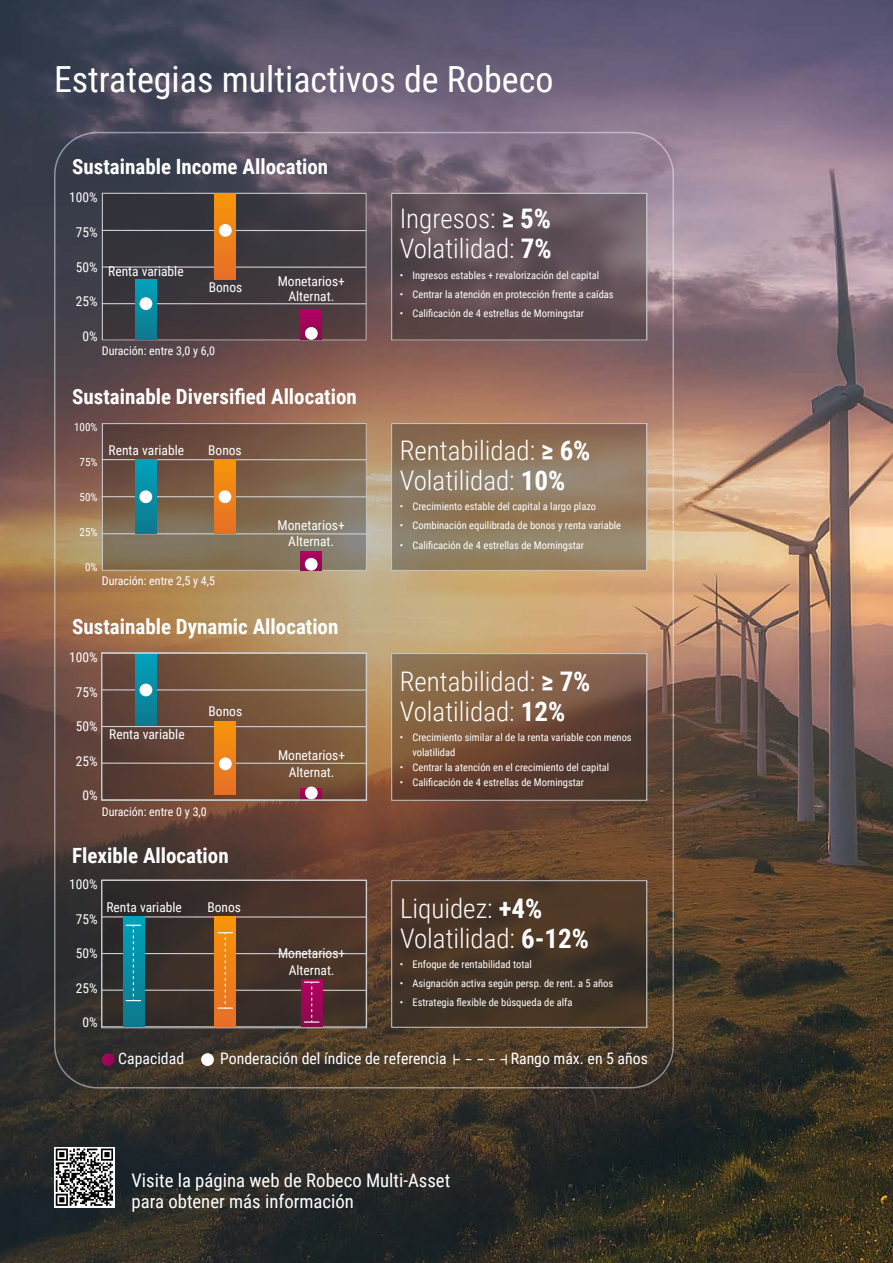
<style>
.page{position:relative;width:893px;height:1263px;background:#fff}
.page>*{position:absolute;margin:0;border:0;box-sizing:border-box;transform-origin:0 0}
.Leestekst{font:36px "Roboto Condensed";color:#fff}
.Inleidende_tekst{font:300 27px/30px "Roboto Condensed";color:#fff}
.Paragraafkop_12pts{font:700 21px "Roboto Condensed";color:#fff}
.Inleidende_tekst-2{font:18.75px/21px "Roboto Condensed";color:#fff}
.Inleidende_tekst-3{font:15.75px "Roboto Condensed";color:#fff}
.t1{font:13.5px/16.5px "Roboto Condensed";color:#fff;text-align:center}
.Inleidende_tekst-4{font:12px "Roboto Condensed";color:#fff}
.t2{font:11.1px "Roboto Condensed";color:#fff}
.t3{font:10.5px/15px "Roboto Condensed";color:#fff}
.s1{font-weight:700}
</style>
<div class="page">
<img style="left:0;top:0;width:893px;height:1263px">
<svg style="left:454px;top:1054px;width:53px;height:11px"></svg>
<svg style="left:54px;top:1147px;width:61px;height:60px"></svg>
<svg style="left:56px;top:1148px;width:57px;height:58px"></svg>
<div style="left:201px;top:1053px;width:13px;height:13px;background:#fff;border-radius:50%"></div>
<svg style="left:102px;top:1053px;width:13px;height:13px"></svg>
<svg style="left:391px;top:880px;width:257px;height:148px;background:#483729"></svg>
<svg style="left:391px;top:423px;width:257px;height:148px;background:#917b62"></svg>
<svg style="left:391px;top:653px;width:257px;height:148px;background:#72533e"></svg>
<svg style="left:391px;top:192px;width:257px;height:149px;background:#645359"></svg>
<svg style="left:101px;top:423px;width:266px;height:148px;background:#7c6753"></svg>
<hr style="left:102px;top:459px;width:264px;height:1px;background:#cfcfcf">
<hr style="left:102px;top:496px;width:264px;height:1px;background:#cfcfcf">
<hr style="left:102px;top:533px;width:264px;height:1px;background:#cfcfcf">
<div style="left:135px;top:460px;width:21px;height:73px;background:linear-gradient(to bottom,#00a2bd,#0f798d)"></div>
<svg style="left:301px;top:551px;width:21px;height:19px"></svg>
<div style="left:139px;top:490px;width:13px;height:13px;background:#fff;border-radius:50%"></div>
<div style="left:214px;top:460px;width:22px;height:73px;background:linear-gradient(to bottom,#f7960a,#e7702a)"></div>
<div style="left:219px;top:490px;width:12px;height:13px;background:#fff;border-radius:50%"></div>
<div style="left:305px;top:558px;width:13px;height:13px;background:#fff;border-radius:50%"></div>
<svg style="left:101px;top:192px;width:266px;height:149px;background:#423b41"></svg>
<hr style="left:102px;top:230px;width:264px;height:1px;background:#cfcfcf">
<hr style="left:102px;top:266px;width:264px;height:2px;background:#cfcfcf">
<hr style="left:102px;top:303px;width:264px;height:1px;background:#cfcfcf">
<div style="left:135px;top:280px;width:22px;height:60px;background:linear-gradient(to bottom,#06a4bf,#107a8e)"></div>
<div style="left:301px;top:310px;width:21px;height:30px;background:linear-gradient(to bottom,#b30062,#8c1150)"></div>
<div style="left:215px;top:194px;width:21px;height:86px;background:linear-gradient(to bottom,#f79608,#e66f27)"></div>
<div style="left:140px;top:297px;width:12px;height:13px;background:#fff;border-radius:50%"></div>
<div style="left:219px;top:224px;width:13px;height:13px;background:#fff;border-radius:50%"></div>
<div style="left:305px;top:327px;width:13px;height:13px;background:#fff;border-radius:50%"></div>
<svg style="left:101px;top:652px;width:267px;height:149px;background:#71523c"></svg>
<hr style="left:102px;top:689px;width:264px;height:2px;background:#cfcfcf">
<hr style="left:102px;top:726px;width:264px;height:1px;background:#cfcfcf">
<hr style="left:102px;top:762px;width:264px;height:2px;background:#cfcfcf">
<div style="left:135px;top:653px;width:22px;height:73px;background:linear-gradient(to bottom,#04a4bf,#137a8e)"></div>
<svg style="left:301px;top:788px;width:21px;height:10px"></svg>
<div style="left:215px;top:721px;width:21px;height:74px;background:linear-gradient(to bottom,#f79608,#e66f28)"></div>
<div style="left:140px;top:684px;width:12px;height:12px;background:#fff;border-radius:50%"></div>
<div style="left:219px;top:757px;width:13px;height:13px;background:#fff;border-radius:50%"></div>
<div style="left:305px;top:786px;width:13px;height:13px;background:#fff;border-radius:50%"></div>
<div style="left:101px;top:653px;width:266px;height:147px;border:1px solid #cfcfcf"></div>
<svg style="left:101px;top:879px;width:267px;height:150px;background:#4f4139"></svg>
<p class="Leestekst" style="left:54px;top:54px;width:501px">Estrategias multiactivos de Robeco</p>
<p class="Paragraafkop_12pts" style="left:72px;top:152px;width:257px">Sustainable Income Allocation</p>
<p class="t1" style="left:69px;top:189px;width:30px">100%</p>
<p class="t1" style="left:76px;top:223px;width:23px">75%</p>
<p class="t1" style="left:76px;top:258px;width:23px">50%</p>
<p class="t1" style="left:76px;top:293px;width:23px">25%</p>
<p class="t1" style="left:83px;top:327px;width:17px">0%</p>
<p class="t1" style="left:108px;top:263px;width:77px">Renta variable</p>
<p class="t1" style="left:209px;top:279px;width:35px">Bonos</p>
<p class="Inleidende_tekst-4" style="left:102px;top:343px;width:115px">Duración: entre 3,0 y 6,0</p>
<p class="t1" style="left:278px;top:274px;width:69px;line-height:15px">Monetarios+<br>Alternat.</p>
<p class="Paragraafkop_12pts" style="left:72px;top:382px;width:286px">Sustainable Diversified Allocation</p>
<p class="t2" style="left:74px;top:420px;width:25px">100%</p>
<p class="t2" style="left:80px;top:455px;width:19px">75%</p>
<p class="t2" style="left:80px;top:490px;width:19px">50%</p>
<p class="t2" style="left:80px;top:525px;width:19px">25%</p>
<p class="t2" style="left:85px;top:560px;width:14px">0%</p>
<p class="t1" style="left:109px;top:441px;width:77px">Renta variable</p>
<p class="t1" style="left:208px;top:441px;width:35px">Bonos</p>
<p class="Inleidende_tekst-4" style="left:102px;top:573px;width:115px">Duración: entre 2,5 y 4,5</p>
<p class="t1" style="left:278px;top:516px;width:69px">Monetarios+<br>Alternat.</p>
<p class="Paragraafkop_12pts" style="left:72px;top:611px;width:268px">Sustainable Dynamic Allocation</p>
<p class="t1" style="left:69px;top:648px;width:30px">100%</p>
<p class="t1" style="left:76px;top:683px;width:23px">75%</p>
<p class="t1" style="left:76px;top:718px;width:23px">50%</p>
<p class="t1" style="left:76px;top:752px;width:23px">25%</p>
<p class="t1" style="left:83px;top:787px;width:17px">0%</p>
<p class="t1" style="left:109px;top:726px;width:77px">Renta variable</p>
<p class="t1" style="left:209px;top:702px;width:35px">Bonos</p>
<p class="Inleidende_tekst-4" style="left:102px;top:803px;width:107px">Duración: entre 0 y 3,0</p>
<p class="Paragraafkop_12pts" style="left:72px;top:841px;width:158px">Flexible Allocation</p>
<p class="t1" style="left:69px;top:875px;width:30px">100%</p>
<p class="t1" style="left:76px;top:910px;width:23px">75%</p>
<p class="t1" style="left:76px;top:944px;width:23px">50%</p>
<p class="t1" style="left:76px;top:979px;width:23px">25%</p>
<p class="t1" style="left:83px;top:1014px;width:17px">0%</p>
<p class="t1" style="left:106px;top:898px;width:77px">Renta variable</p>
<p class="t1" style="left:207px;top:898px;width:35px">Bonos</p>
<p class="t1" style="left:278px;top:747px;width:69px">Monetarios+<br>Alternat.</p>
<p class="t1" style="left:278px;top:945px;width:69px">Monetarios+<br>Alternat.</p>
<p class="Inleidende_tekst" style="left:400px;top:203px;width:153px">Ingresos: <span class="s1">≥ 5%<br></span>Volatilidad: <span class="s1">7%</span></p>
<p class="t3" style="left:400px;top:267px;width:201px">• Ingresos estables + revalorización del capital</p>
<p class="t3" style="left:400px;top:286px;width:215px">• Centrar la atención en protección frente a caídas</p>
<p class="t3" style="left:400px;top:306px;width:186px">• Calificación de 4 estrellas de Morningstar</p>
<p class="Inleidende_tekst" style="left:400px;top:434px;width:192px">Rentabilidad: <span class="s1">≥ 6%<br></span>Volatilidad: <span class="s1">10%</span></p>
<p class="t3" style="left:400px;top:499px;width:198px">• Crecimiento estable del capital a largo plazo</p>
<p class="t3" style="left:400px;top:518px;width:223px">• Combinación equilibrada de bonos y renta variable</p>
<p class="t3" style="left:400px;top:537px;width:186px">• Calificación de 4 estrellas de Morningstar</p>
<p class="Inleidende_tekst" style="left:400px;top:665px;width:192px">Rentabilidad: <span class="s1">≥ 7%<br></span>Volatilidad: <span class="s1">12%</span></p>
<p class="t3" style="left:412px;top:729px;width:221px;text-indent:-13px">• Crecimiento similar al de la renta variable con menos volatilidad</p>
<p class="t3" style="left:400px;top:759px;width:211px">• Centrar la atención en el crecimiento del capital</p>
<p class="t3" style="left:400px;top:774px;width:186px">• Calificación de 4 estrellas de Morningstar</p>
<p class="Inleidende_tekst" style="left:400px;top:892px;width:191px">Liquidez: <span class="s1">+4%<br></span>Volatilidad: <span class="s1">6-12%</span></p>
<p class="t3" style="left:400px;top:956px;width:134px">• Enfoque de rentabilidad total</p>
<p class="t3" style="left:400px;top:975px;width:215px">• Asignación activa según persp. de rent. a 5 años</p>
<p class="t3" style="left:400px;top:994px;width:174px">• Estrategia flexible de búsqueda de alfa</p>
<p class="Inleidende_tekst-3" style="left:118px;top:1048px;width:67px">Capacidad</p>
<p class="Inleidende_tekst-3" style="left:220px;top:1048px;width:228px">Ponderación del índice de referencia</p>
<p class="Inleidende_tekst-3" style="left:511px;top:1048px;width:139px">Rango máx. en 5 años</p>
<p class="Inleidende_tekst-2" style="left:131px;top:1169px;width:320px">Visite la página web de Robeco Multi-Asset para obtener más información</p>
</div>
